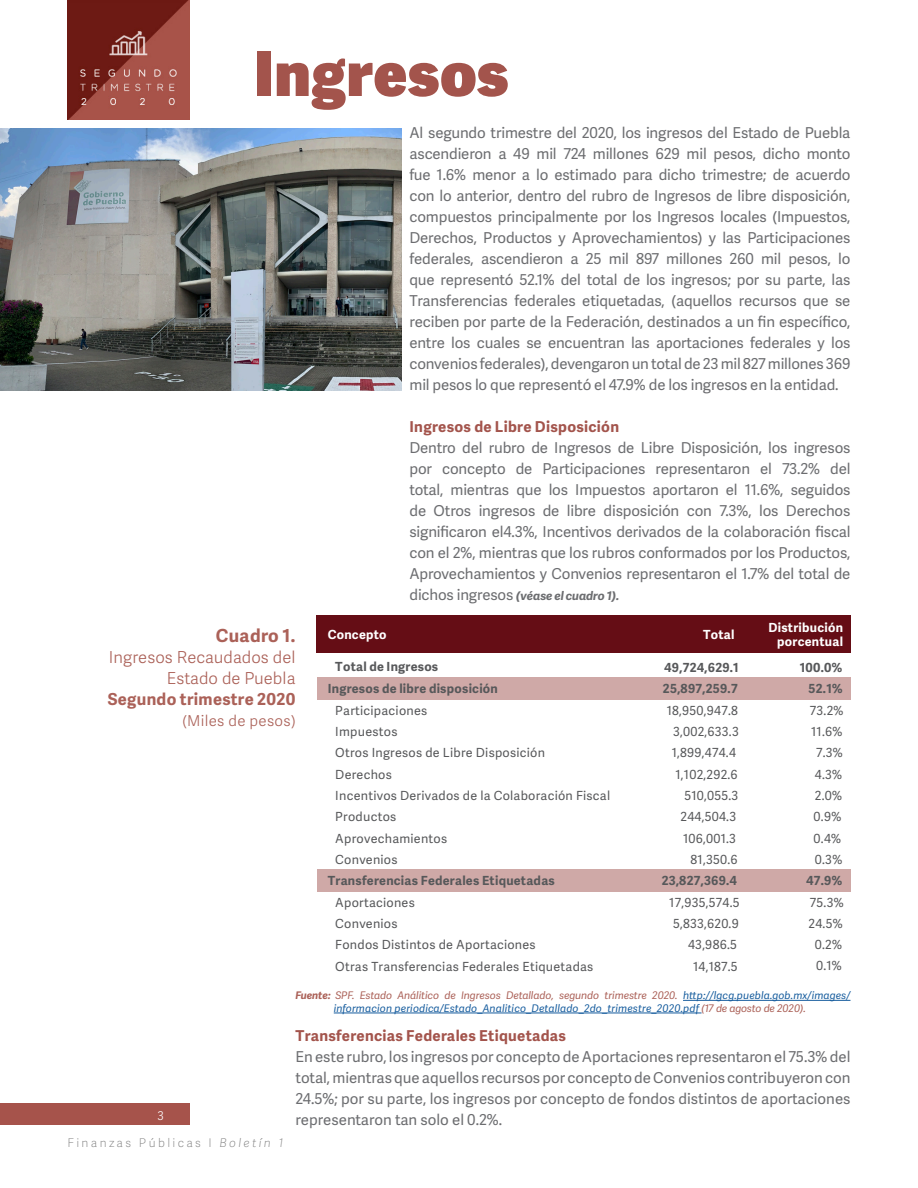
<style>
.page{position:relative;width:918px;height:1188px;background:#fff}
.page>*{position:absolute;margin:0;border:0;box-sizing:border-box;transform-origin:0 0}
.t1{font:800 61.5px "Adelle Sans";letter-spacing:.01em;color:#a3544c}
.t2{font:700 18px "Adelle Sans";letter-spacing:.02em;color:#ab6158}
.t3{font:300 16.5px/21px "Adelle Sans";letter-spacing:.005em;color:#ab6158;text-align:right}
.t4{font:700 16.5px "Adelle Sans";letter-spacing:.02em;color:#ab6158}
.t5{font:15px/21px "Adelle Sans";letter-spacing:-.01em;color:#6c6d70;text-align:justify}
.t6{font:700 15px "Adelle Sans";letter-spacing:.02em;color:#a3544c}
.t7{font:300 15px "Adelle Sans";letter-spacing:.02em;color:#ab6158}
.t8{font:12.6px "Adelle Sans";letter-spacing:.02em;color:#57585a}
.t9{font:700 12.6px "Adelle Sans";letter-spacing:.02em;color:#57585a}
.t10{font:700 12.6px/13.8px "Adelle Sans";letter-spacing:.02em;color:#fff;text-align:right}
.t11{font:italic 700 12px "Adelle Sans";letter-spacing:-.01em;color:#6c6d70}
.t12{font:100 12px "Adelle Sans";letter-spacing:.2em;color:#808080}
.t13{font:300 12px "Adelle Sans";color:#fff}
.t14{font:italic 10.5px/12.6px "Adelle Sans";color:#175d9e}
.s1{font-weight:400;font-style:normal;font-size:15px}
.s2{font-style:italic}
.s3{font-weight:700;color:#ab6158}
.s4{color:#ab6158}
</style>
<div class="page">
<img style="left:68px;top:0;width:122px;height:120px">
<div style="left:0;top:1104px;width:190px;height:21px;background:#a6534b"></div>
<hr style="left:683px;top:1000px;width:167px;height:1px;background:#175d9e">
<hr style="left:334px;top:1013px;width:368px;height:1px;background:#175d9e">
<img style="left:0;top:128px;width:402px;height:262px">
<div style="left:316px;top:616px;width:535px;height:37px;background:#650d15"></div>
<div style="left:318px;top:677px;width:533px;height:23px;background:#cfa9a7"></div>
<div style="left:318px;top:869px;width:533px;height:23px;background:#cfa9a7"></div>
<p class="t1" style="left:254px;top:28px;width:256px">Ingresos</p>
<p class="t2" style="left:216px;top:623px;width:81px">Cuadro 1.</p>
<p class="t3" style="left:109px;top:647px;width:188px">Ingresos Recaudados del<br>Estado de Puebla</p>
<p class="t4" style="left:108px;top:687px;width:189px">Segundo trimestre 2020</p>
<p class="t7" style="left:182px;top:710px;width:115px">(Miles de pesos)</p>
<p class="t5" style="left:410px;top:122px;width:443px">Al segundo trimestre del 2020, los ingresos del Estado de Puebla ascendieron a 49 mil 724 millones 629 mil pesos, dicho monto fue 1.6% menor a lo estimado para dicho trimestre; de acuerdo con lo anterior, dentro del rubro de Ingresos de libre disposición, compuestos principalmente por los Ingresos locales (Impuestos, Derechos, Productos y Aprovechamientos) y las Participaciones federales, ascendieron a 25 mil 897 millones 260 mil pesos, lo que representó 52.1% del total de los ingresos; por su parte, las Transferencias federales etiquetadas, (aquellos recursos que se reciben por parte de la Federación, destinados a un fin específico, entre los cuales se encuentran las aportaciones federales y los convenios federales), devengaron un total de 23 mil 827 millones 369 mil pesos lo que representó el 47.9% de los ingresos en la entidad.</p>
<p class="t6" style="left:410px;top:416px;width:211px">Ingresos de Libre Disposición</p>
<p class="t5" style="left:410px;top:437px;width:443px">Dentro del rubro de Ingresos de Libre Disposición, los ingresos por concepto de Participaciones representaron el 73.2% del total, mientras que los Impuestos aportaron el 11.6%, seguidos de Otros ingresos de libre disposición con 7.3%, los Derechos significaron el4.3%, Incentivos derivados de la colaboración fiscal con el 2%, mientras que los rubros conformados por los Productos, Aprovechamientos y Convenios representaron el 1.7% del total de</p>
<p class="t11" style="left:410px;top:588px;width:211px"><span class="s1">dichos ingresos</span> (véase el cuadro 1).</p>
<p class="t10" style="left:328px;top:627px;width:60px">Concepto</p>
<p class="t10" style="left:703px;top:627px;width:33px">Total</p>
<p class="t10" style="left:768px;top:620px;width:76px">Distribución porcentual</p>
<p class="t9" style="left:335px;top:657px;width:104px">Total de Ingresos</p>
<p class="t9" style="left:664px;top:658px;width:76px">49,724,629.1</p>
<p class="t9" style="left:800px;top:658px;width:44px">100.0%</p>
<p class="t9" style="left:328px;top:680px;width:172px">Ingresos de libre disposición</p>
<p class="t9" style="left:663px;top:680px;width:76px">25,897,259.7</p>
<p class="t9" style="left:809px;top:680px;width:35px">52.1%</p>
<p class="t8" style="left:335px;top:701px;width:93px">Participaciones</p>
<p class="t8" style="left:667px;top:701px;width:73px">18,950,947.8</p>
<p class="t8" style="left:810px;top:701px;width:35px">73.2%</p>
<p class="t8" style="left:335px;top:723px;width:64px">Impuestos</p>
<p class="t8" style="left:673px;top:723px;width:67px">3,002,633.3</p>
<p class="t8" style="left:811px;top:723px;width:33px">11.6%</p>
<p class="t8" style="left:335px;top:744px;width:211px">Otros Ingresos de Libre Disposición</p>
<p class="t8" style="left:672px;top:744px;width:66px">1,899,474.4</p>
<p class="t8" style="left:816px;top:744px;width:28px">7.3%</p>
<p class="t8" style="left:335px;top:765px;width:58px">Derechos</p>
<p class="t8" style="left:676px;top:765px;width:64px">1,102,292.6</p>
<p class="t8" style="left:815px;top:765px;width:29px">4.3%</p>
<p class="t8" style="left:335px;top:787px;width:276px">Incentivos Derivados de la Colaboración Fiscal</p>
<p class="t8" style="left:684px;top:787px;width:56px">510,055.3</p>
<p class="t8" style="left:815px;top:787px;width:29px">2.0%</p>
<p class="t8" style="left:335px;top:808px;width:62px">Productos</p>
<p class="t8" style="left:681px;top:808px;width:57px">244,504.3</p>
<p class="t8" style="left:814px;top:808px;width:29px">0.9%</p>
<p class="t8" style="left:335px;top:829px;width:113px">Aprovechamientos</p>
<p class="t8" style="left:683px;top:829px;width:55px">106,001.3</p>
<p class="t8" style="left:814px;top:829px;width:29px">0.4%</p>
<p class="t8" style="left:335px;top:851px;width:64px">Convenios</p>
<p class="t8" style="left:691px;top:851px;width:49px">81,350.6</p>
<p class="t8" style="left:815px;top:851px;width:29px">0.3%</p>
<p class="t9" style="left:328px;top:872px;width:229px">Transferencias Federales Etiquetadas</p>
<p class="t9" style="left:662px;top:872px;width:77px">23,827,369.4</p>
<p class="t9" style="left:806px;top:872px;width:37px">47.9%</p>
<p class="t8" style="left:335px;top:893px;width:81px">Aportaciones</p>
<p class="t8" style="left:669px;top:893px;width:72px">17,935,574.5</p>
<p class="t8" style="left:810px;top:893px;width:35px">75.3%</p>
<p class="t8" style="left:335px;top:915px;width:64px">Convenios</p>
<p class="t8" style="left:673px;top:915px;width:67px">5,833,620.9</p>
<p class="t8" style="left:809px;top:915px;width:36px">24.5%</p>
<p class="t8" style="left:335px;top:936px;width:202px">Fondos Distintos de Aportaciones</p>
<p class="t8" style="left:688px;top:936px;width:50px">43,986.5</p>
<p class="t8" style="left:815px;top:936px;width:29px">0.2%</p>
<p class="t8" style="left:335px;top:957px;width:260px">Otras Transferencias Federales Etiquetadas</p>
<p class="t8" style="left:693px;top:957px;width:46px">14,187.5</p>
<p class="t8" style="left:816px;top:957px;width:27px">0.1%</p>
<p class="t13" style="left:158px;top:1108px;width:8px">3</p>
<p class="t12" style="left:68px;top:1134px;width:217px">Finanzas Públicas I <span class="s2">Boletín 1</span></p>
<p class="t14" style="left:334px;top:989px;width:518px;text-indent:-38px"><span class="s3">Fuente:</span> <span class="s4">SPF. Estado Análitico de Ingresos Detallado, segundo trimestre 2020.</span> http://lgcg.puebla.gob.mx/images/ informacion periodica/Estado_Analitico_Detallado_2do_trimestre_2020.pdf <span class="s4">(17 de agosto de 2020).</span></p>
<p class="t6" style="left:296px;top:1025px;width:272px">Transferencias Federales Etiquetadas</p>
<p class="t5" style="left:296px;top:1046px;width:556px">En este rubro, los ingresos por concepto de Aportaciones representaron el 75.3% del total, mientras que aquellos recursos por concepto de Convenios contribuyeron con 24.5%; por su parte, los ingresos por concepto de fondos distintos de aportaciones representaron tan solo el 0.2%.</p>
</div>
